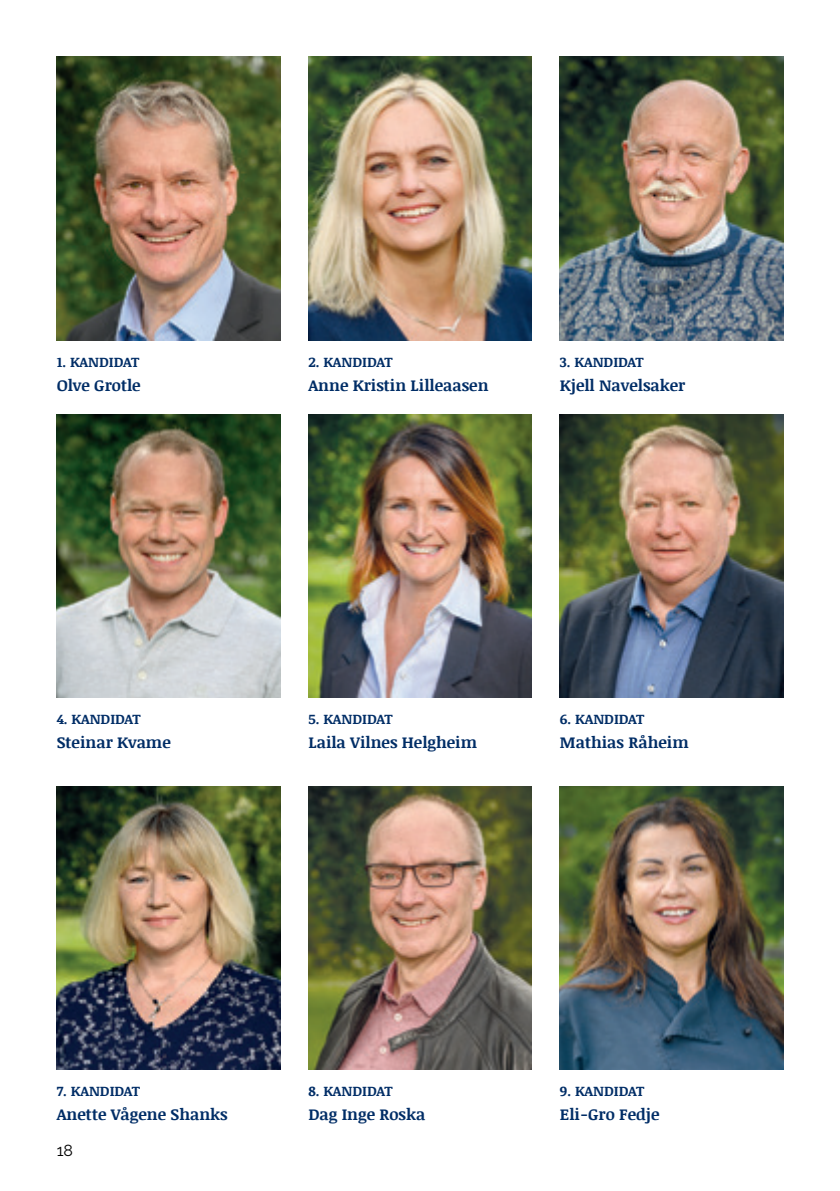
<style>
.page{position:relative;width:840px;height:1191px;background:#fff}
.page>*{position:absolute;margin:0;border:0;box-sizing:border-box;transform-origin:0 0}
.t1{font:700 16px "Noticia Text";color:#002d66}
.t2{font:16px "Raleway";color:#000}
.t3{font:700 14px "Noticia Text";color:#002d66}
</style>
<div class="page">
<img style="left:308px;top:57px;width:223px;height:283px">
<img style="left:308px;top:414px;width:223px;height:283px">
<img style="left:308px;top:786px;width:223px;height:283px">
<img style="left:559px;top:57px;width:223px;height:283px">
<img style="left:559px;top:414px;width:223px;height:283px">
<img style="left:559px;top:786px;width:223px;height:283px">
<img style="left:57px;top:57px;width:223px;height:283px">
<img style="left:57px;top:414px;width:223px;height:283px">
<img style="left:57px;top:786px;width:223px;height:283px">
<p class="t3" style="left:57px;top:351px;width:84px">1. KANDIDAT</p>
<p class="t1" style="left:57px;top:373px;width:85px">Olve Grotle</p>
<p class="t3" style="left:57px;top:709px;width:86px">4. KANDIDAT</p>
<p class="t1" style="left:57px;top:731px;width:115px">Steinar Kvame</p>
<p class="t3" style="left:308px;top:351px;width:86px">2. KANDIDAT</p>
<p class="t1" style="left:308px;top:373px;width:181px">Anne Kristin Lilleaasen</p>
<p class="t3" style="left:559px;top:351px;width:85px">3. KANDIDAT</p>
<p class="t1" style="left:559px;top:373px;width:127px">Kjell Navelsaker</p>
<p class="t3" style="left:308px;top:709px;width:86px">5. KANDIDAT</p>
<p class="t1" style="left:308px;top:731px;width:170px">Laila Vilnes Helgheim</p>
<p class="t3" style="left:559px;top:709px;width:86px">6. KANDIDAT</p>
<p class="t1" style="left:559px;top:731px;width:130px">Mathias Råheim</p>
<p class="t3" style="left:57px;top:1081px;width:85px">7. KANDIDAT</p>
<p class="t1" style="left:57px;top:1102px;width:172px">Anette Vågene Shanks</p>
<p class="t2" style="left:57px;top:1141px;width:18px">18</p>
<p class="t3" style="left:308px;top:1081px;width:86px">8. KANDIDAT</p>
<p class="t1" style="left:308px;top:1102px;width:118px">Dag Inge Roska</p>
<p class="t3" style="left:559px;top:1081px;width:86px">9. KANDIDAT</p>
<p class="t1" style="left:559px;top:1102px;width:101px">Eli-Gro Fedje</p>
</div>
